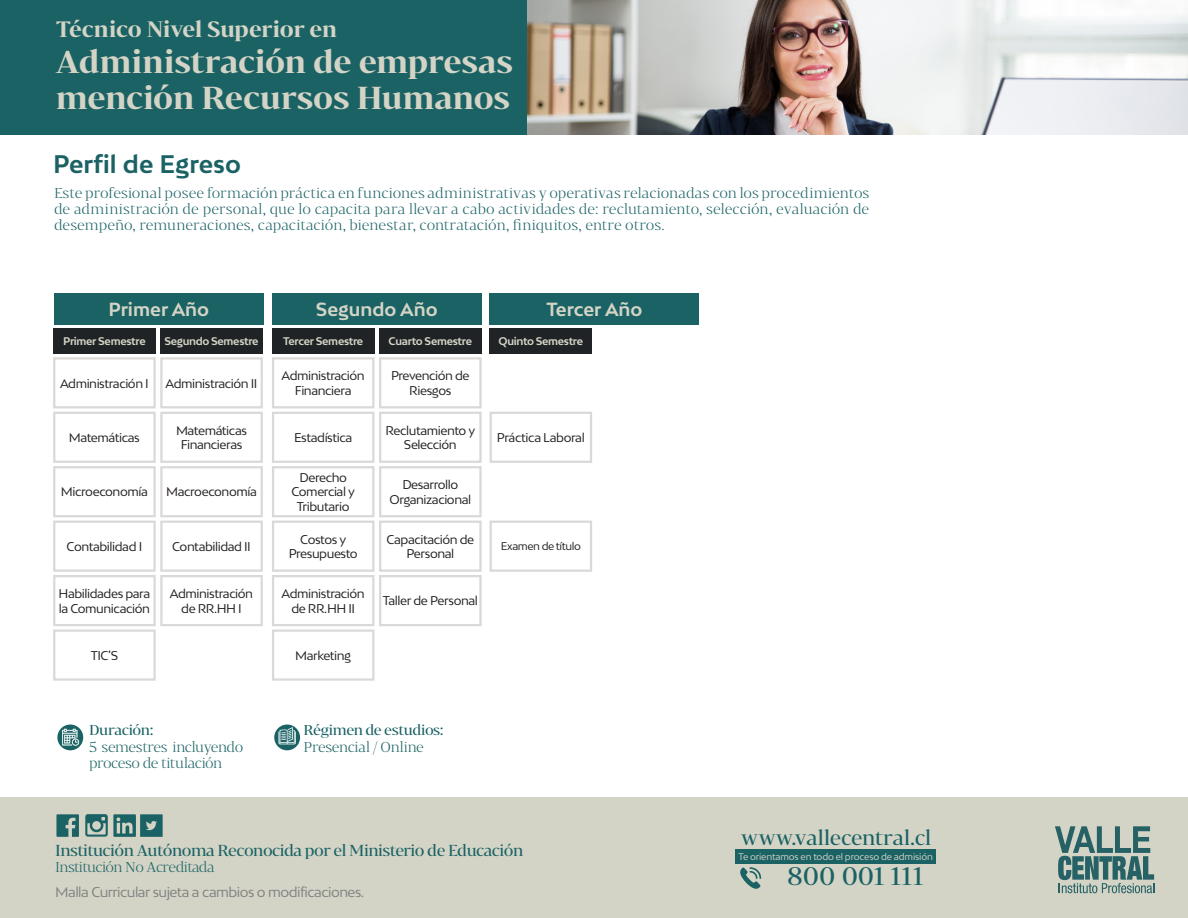
<style>
.page{position:relative;width:1188px;height:918px;background:#fff}
.page>*{position:absolute;margin:0;border:0;box-sizing:border-box;transform-origin:0 0}
.t1{font:700 30px/36px "Bw Darius";letter-spacing:-.005em;color:#d3d4c6}
.t2{font:700 24px "Bw Mitga";color:#1b6265}
.t3{font:24px "Bw Darius";color:#1b6265}
.t4{font:700 21px "Bw Darius";letter-spacing:-.01em;color:#d3d4c6}
.t5{font:19.5px "Bw Darius";letter-spacing:-.005em;color:#1b6265}
.t6{font:700 18px "Bw Mitga";color:#d3d4c6}
.t7{font:15px "Bw Darius";letter-spacing:-.035em;color:#1b6265}
.t8{font:300 13.5px/16.2px "Bw Darius";letter-spacing:-.02em;color:#1b6265;text-align:justify}
.t9{font:13.5px "Bw Mitga";letter-spacing:-.04em;color:#828282}
.t10{font:13.5px "Bw Darius";letter-spacing:-.03em;color:#1b6265}
.t11{font:300 13.5px "Bw Darius";letter-spacing:-.04em;color:#1b6265}
.t12{font:12px/14.4px "Bw Mitga";letter-spacing:-.035em;color:#231f20;text-align:center}
.t13{font:700 10.5px "Bw Mitga";letter-spacing:-.03em;color:#d3d4c6}
.t14{font:10.5px "Bw Mitga";letter-spacing:-.04em;color:#231f20}
.t15{font:9px "Bw Mitga";letter-spacing:-.015em;color:#d3d4c6}
</style>
<div class="page">
<div style="left:0;top:798px;width:1188px;height:120px;background:#d3d4c6"></div>
<svg style="left:56px;top:814px;width:23px;height:23px"></svg>
<svg style="left:85px;top:814px;width:78px;height:23px"></svg>
<div style="left:736px;top:849px;width:200px;height:15px;background:#1b6265"></div>
<svg style="left:1055px;top:826px;width:99px;height:67px"></svg>
<svg style="left:740px;top:867px;width:21px;height:22px"></svg>
<div style="left:0;top:0;width:527px;height:135px;background:#1b6265"></div>
<img style="left:527px;top:0;width:661px;height:135px">
<div style="left:53px;top:357px;width:103px;height:51px;border:2px solid #dbd9d8"></div>
<div style="left:272px;top:357px;width:102px;height:51px;border:2px solid #dbd9d8"></div>
<div style="left:53px;top:412px;width:103px;height:51px;border:2px solid #dbd9d8"></div>
<div style="left:272px;top:412px;width:102px;height:51px;border:2px solid #dbd9d8"></div>
<div style="left:490px;top:412px;width:102px;height:51px;border:2px solid #dbd9d8"></div>
<div style="left:160px;top:412px;width:103px;height:51px;border:2px solid #dbd9d8"></div>
<div style="left:379px;top:412px;width:103px;height:51px;border:2px solid #dbd9d8"></div>
<div style="left:53px;top:466px;width:103px;height:51px;border:2px solid #dbd9d8"></div>
<div style="left:272px;top:466px;width:102px;height:51px;border:2px solid #dbd9d8"></div>
<div style="left:160px;top:466px;width:103px;height:51px;border:2px solid #dbd9d8"></div>
<div style="left:379px;top:466px;width:103px;height:51px;border:2px solid #dbd9d8"></div>
<div style="left:53px;top:521px;width:103px;height:51px;border:2px solid #dbd9d8"></div>
<div style="left:272px;top:521px;width:102px;height:51px;border:2px solid #dbd9d8"></div>
<div style="left:490px;top:521px;width:102px;height:51px;border:2px solid #dbd9d8"></div>
<div style="left:160px;top:521px;width:103px;height:51px;border:2px solid #dbd9d8"></div>
<div style="left:379px;top:521px;width:103px;height:51px;border:2px solid #dbd9d8"></div>
<div style="left:53px;top:575px;width:103px;height:51px;border:2px solid #dbd9d8"></div>
<div style="left:272px;top:575px;width:102px;height:51px;border:2px solid #dbd9d8"></div>
<div style="left:160px;top:575px;width:103px;height:51px;border:2px solid #dbd9d8"></div>
<div style="left:379px;top:575px;width:103px;height:51px;border:2px solid #dbd9d8"></div>
<div style="left:53px;top:629px;width:103px;height:52px;border:2px solid #dbd9d8"></div>
<div style="left:272px;top:629px;width:102px;height:52px;border:2px solid #dbd9d8"></div>
<div style="left:160px;top:357px;width:103px;height:51px;border:2px solid #dbd9d8"></div>
<div style="left:379px;top:357px;width:103px;height:51px;border:2px solid #dbd9d8"></div>
<div style="left:272px;top:293px;width:210px;height:32px;background:#1b6264"></div>
<div style="left:54px;top:293px;width:210px;height:32px;background:#1b6264"></div>
<div style="left:490px;top:293px;width:209px;height:32px;background:#1b6264"></div>
<div style="left:53px;top:328px;width:103px;height:26px;background:#1f2326"></div>
<div style="left:160px;top:328px;width:103px;height:26px;background:#1f2326"></div>
<div style="left:272px;top:328px;width:102px;height:26px;background:#1f2326"></div>
<div style="left:379px;top:328px;width:103px;height:26px;background:#1f2326"></div>
<div style="left:490px;top:328px;width:102px;height:26px;background:#1f2326"></div>
<div style="left:57px;top:725px;width:26px;height:25px;background:#1b6265;border-radius:50%"></div>
<svg style="left:62px;top:729px;width:17px;height:17px"></svg>
<svg style="left:274px;top:725px;width:26px;height:25px"></svg>
<svg style="left:279px;top:727px;width:17px;height:17px"></svg>
<h3 class="t4" style="left:56px;top:14px;width:282px">Técnico Nivel Superior en</h3>
<h1 class="t1" style="left:56px;top:42px;width:458px">Administración de empresas mención Recursos Humanos</h1>
<h2 class="t2" style="left:53px;top:149px;width:189px">Perfil de Egreso</h2>
<p class="t8" style="left:54px;top:184px;width:817px">Este profesional posee formación práctica en funciones administrativas y operativas relacionadas con los procedimientos de administración de personal, que lo capacita para llevar a cabo actividades de: reclutamiento, selección, evaluación de desempeño, remuneraciones, capacitación, bienestar, contratación, finiquitos, entre otros.</p>
<h3 class="t6" style="left:108px;top:297px;width:102px">Primer Año</h3>
<h3 class="t6" style="left:316px;top:297px;width:123px">Segundo Año</h3>
<h3 class="t6" style="left:546px;top:297px;width:97px">Tercer Año</h3>
<p class="t13" style="left:63px;top:334px;width:84px">Primer Semestre</p>
<p class="t13" style="left:164px;top:334px;width:96px">Segundo Semestre</p>
<p class="t13" style="left:283px;top:334px;width:82px">Tercer Semestre</p>
<p class="t13" style="left:389px;top:334px;width:85px">Cuarto Semestre</p>
<p class="t13" style="left:498px;top:334px;width:86px">Quinto Semestre</p>
<p class="t12" style="left:60px;top:376px;width:90px">Administración I</p>
<p class="t12" style="left:282px;top:368px;width:85px">Administración<br>Financiera</p>
<p class="t12" style="left:69px;top:430px;width:73px">Matemáticas</p>
<p class="t12" style="left:294px;top:430px;width:60px">Estadística</p>
<p class="t12" style="left:497px;top:430px;width:89px">Práctica Laboral</p>
<p class="t12" style="left:166px;top:376px;width:93px">Administración II</p>
<p class="t12" style="left:391px;top:368px;width:80px">Prevención de<br>Riesgos</p>
<p class="t12" style="left:176px;top:423px;width:73px">Matemáticas<br>Financieras</p>
<p class="t12" style="left:386px;top:423px;width:91px">Reclutamiento y<br>Selección</p>
<p class="t12" style="left:61px;top:484px;width:88px">Microeconomía</p>
<p class="t12" style="left:291px;top:470px;width:65px">Derecho<br>Comercial y<br>Tributario</p>
<p class="t12" style="left:166px;top:484px;width:92px">Macroeconomía</p>
<p class="t12" style="left:389px;top:477px;width:83px">Desarrollo<br>Organizacional</p>
<p class="t12" style="left:386px;top:532px;width:89px">Capacitación de<br>Personal</p>
<p class="t12" style="left:67px;top:539px;width:77px">Contabilidad I</p>
<p class="t12" style="left:289px;top:532px;width:71px">Costos y<br>Presupuesto</p>
<p class="t12" style="left:172px;top:539px;width:80px">Contabilidad II</p>
<p class="t14" style="left:501px;top:539px;width:82px">Examen de título</p>
<p class="t12" style="left:59px;top:586px;width:93px;text-align:left">Habilidades para la Comunicación</p>
<p class="t12" style="left:282px;top:586px;width:85px">Administración de RR.HH II</p>
<p class="t12" style="left:170px;top:586px;width:85px">Administración de RR.HH I</p>
<p class="t12" style="left:383px;top:593px;width:97px">Taller de Personal</p>
<p class="t12" style="left:91px;top:648px;width:29px">TIC’S</p>
<p class="t12" style="left:295px;top:648px;width:57px">Marketing</p>
<p class="t10" style="left:89px;top:721px;width:66px">Duración:</p>
<p class="t8" style="left:89px;top:738px;width:156px">5 semestres incluyendo proceso de titulación</p>
<p class="t10" style="left:304px;top:721px;width:142px">Régimen de estudios:</p>
<p class="t8" style="left:304px;top:738px;width:122px">Presencial / Online</p>
<p class="t7" style="left:55px;top:840px;width:470px">Institución Autónoma Reconocida por el Ministerio de Educación</p>
<p class="t11" style="left:55px;top:858px;width:161px">Institución No Acreditada</p>
<p class="t9" style="left:55px;top:883px;width:311px">Malla Curricular sujeta a cambios o modificaciones.</p>
<h3 class="t5" style="left:741px;top:824px;width:192px">www.vallecentral.cl</h3>
<h2 class="t3" style="left:787px;top:859px;width:137px">800 001 111</h2>
<p class="t15" style="left:738px;top:851px;width:196px">Te orientamos en todo el proceso de admisión</p>
</div>
